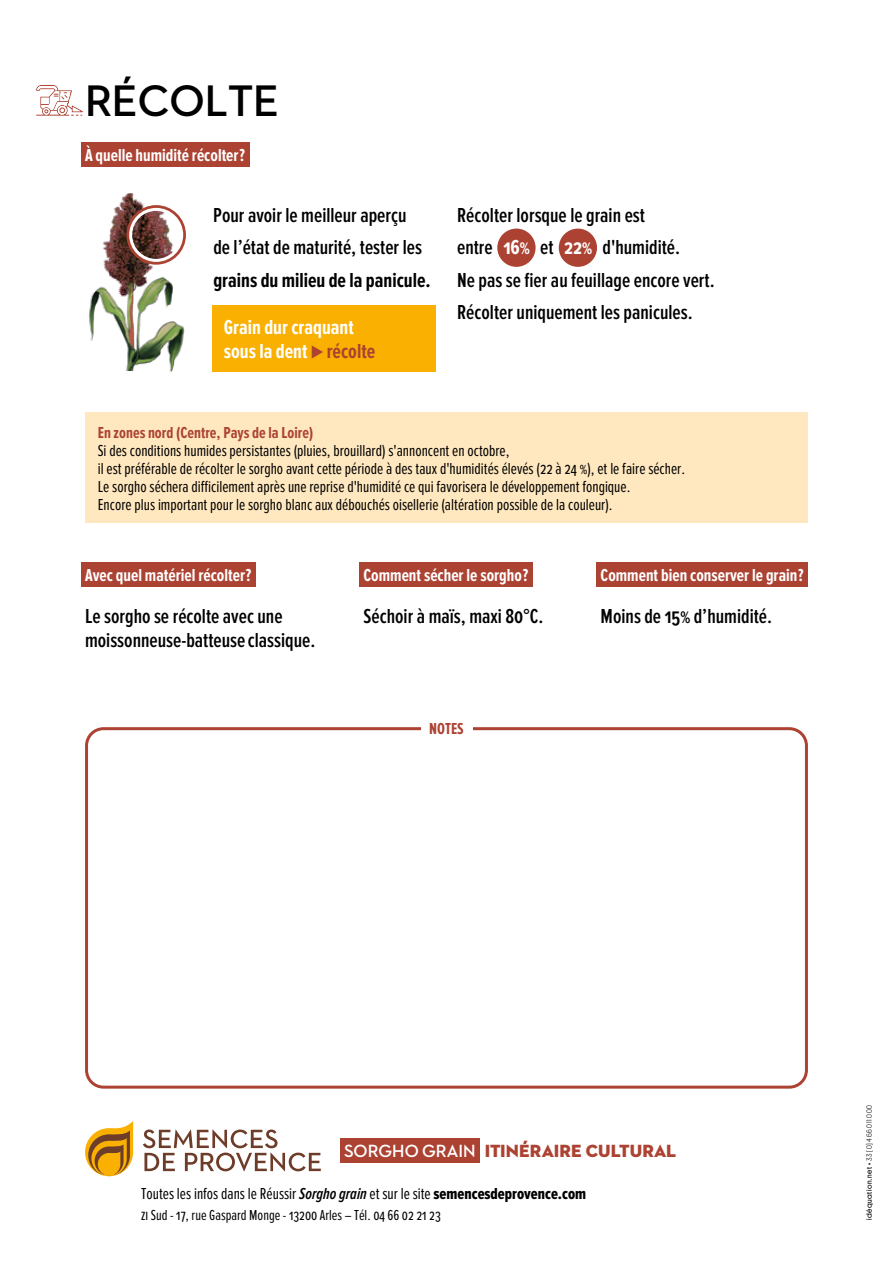
<style>
.page{position:relative;width:893px;height:1263px;background:#fff}
.page>*{position:absolute;margin:0;border:0;box-sizing:border-box;transform-origin:0 0}
.t1{font:700 45px "Neutraface 2 Display";color:#000}
.t2{font:600 21px/32.5px "Proxima Nova Ex Cn";color:#000}
.t3{font:700 21px/24px "Proxima Nova Ex Cn";color:#fff}
.t4{font:700 21px "Proxima Nova Ex Cn";color:#000}
.t5{font:700 18px "Proxima Nova Ex Cn";color:#fff}
.t6{font:18px "Neutraface 2 Display Titling";letter-spacing:.005em;color:#ac4232}
.t7{font:16.5px/18px "Proxima Nova Ex Cn";color:#000}
.t8{font:700 16.5px "Proxima Nova Ex Cn";color:#ac4232}
.t9{font:15px "Proxima Nova Ex Cn";color:#000}
.t10{font:7.5px "Platform";letter-spacing:.075em;color:#000}
.s1{color:#ac4232}
.s2{font-weight:700;color:#fff}
.s3{font-family:"Neutraface 2 Display";font-weight:700;color:#fff}
.s4{font-weight:600;font-style:italic}
.s5{font-family:"Proxima Nova Ex Cn Extrabld"}
.s6{font-weight:300}
</style>
<div class="page">
<div style="left:359px;top:563px;width:174px;height:24px;background:#ac4232"></div>
<div style="left:596px;top:563px;width:212px;height:24px;background:#ac4232"></div>
<div style="left:81px;top:563px;width:175px;height:24px;background:#ac4232"></div>
<div style="left:85px;top:412px;width:723px;height:111px;background:#ffe8bf"></div>
<div style="left:497px;top:229px;width:39px;height:38px;background:#ac4232;border-radius:50%"></div>
<div style="left:559px;top:229px;width:38px;height:38px;background:#ac4232;border-radius:50%"></div>
<img style="left:88px;top:193px;width:97px;height:179px">
<svg style="left:126px;top:205px;width:60px;height:60px"></svg>
<img style="left:131px;top:209px;width:51px;height:51px;border-radius:25px">
<div style="left:129px;top:208px;width:54px;height:54px;border:3px solid #fff;border-radius:50%"></div>
<div style="left:81px;top:142px;width:168px;height:25px;background:#ac4232"></div>
<div style="left:213px;top:306px;width:223px;height:66px;background:#f9b000"></div>
<svg style="left:36px;top:85px;width:47px;height:31px"></svg>
<svg style="left:143px;top:1129px;width:178px;height:42px"></svg>
<svg style="left:85px;top:1121px;width:48px;height:55px"></svg>
<div style="left:340px;top:1138px;width:140px;height:25px;background:#ac4232"></div>
<div style="left:85px;top:727px;width:723px;height:362px;border:3px solid #ac4232;border-radius:17px"></div>
<div style="left:421px;top:714px;width:51px;height:28px;background:#fff"></div>
<h1 class="t1" style="left:85px;top:75px;width:195px">RÉCOLTE</h1>
<p class="t5" style="left:85px;top:145px;width:162px">À quelle humidité récolter ?</p>
<p class="t2" style="left:213px;top:199px;width:210px">Pour avoir le meilleur aperçu de l’état de maturité, tester les</p>
<p class="t4" style="left:213px;top:268px;width:219px">grains du milieu de la panicule.</p>
<p class="t3" style="left:224px;top:316px;width:153px">Grain dur craquant sous la dent <span class="s1">⊲ récolte</span></p>
<p class="t2" style="left:457px;top:199px;width:259px">Récolter lorsque le grain est<br>entre <span class="s2">16%</span> et <span class="s2">22%</span> d'humidité.<br>Ne pas se fier au feuillage encore vert.<br>Récolter uniquement les panicules.</p>
<p class="t8" style="left:98px;top:424px;width:217px">En zones nord (Centre, Pays de la Loire)</p>
<p class="t7" style="left:98px;top:442px;width:589px">Si des conditions humides persistantes (pluies, brouillard) s'annoncent en octobre,<br>il est préférable de récolter le sorgho avant cette période à des taux d'humidités élevés (22 à 24 %), et le faire sécher.<br>Le sorgho séchera difficilement après une reprise d'humidité ce qui favorisera le développement fongique.<br>Encore plus important pour le sorgho blanc aux débouchés oisellerie (altération possible de la couleur).</p>
<p class="t5" style="left:85px;top:565px;width:168px">Avec quel matériel récolter ?</p>
<p class="t2" style="left:85px;top:605px;width:232px;line-height:24px">Le sorgho se récolte avec une moissonneuse-batteuse classique.</p>
<p class="t5" style="left:364px;top:565px;width:166px">Comment sécher le sorgho ?</p>
<p class="t2" style="left:364px;top:600px;width:181px">Séchoir à maïs, maxi 80°C.</p>
<p class="t8" style="left:429px;top:719px;width:36px">NOTES</p>
<p class="t5" style="left:601px;top:565px;width:205px">Comment bien conserver le grain ?</p>
<p class="t2" style="left:601px;top:600px;width:173px">Moins de 15% d’humidité.</p>
<p class="t6" style="left:344px;top:1139px;width:334px"><span class="s3">SORGHO GRAIN</span> ITINÉRAIRE CULTURAL</p>
<p class="t7" style="left:141px;top:1185px;width:447px">Toutes les infos dans le Réussir <span class="s4">Sorgho grain</span> et sur le site <span class="s5">semencesdeprovence.com</span></p>
<p class="t9" style="left:141px;top:1207px;width:301px">ZI Sud - 17, rue Gaspard Monge - 13200 Arles – Tél. 04 66 02 21 23</p>
<p class="t10" style="left:864px;top:1220px;width:117px;rotate:-90deg">idéquation.net • <span class="s6">33 (0) 466 011 000</span></p>
</div>
